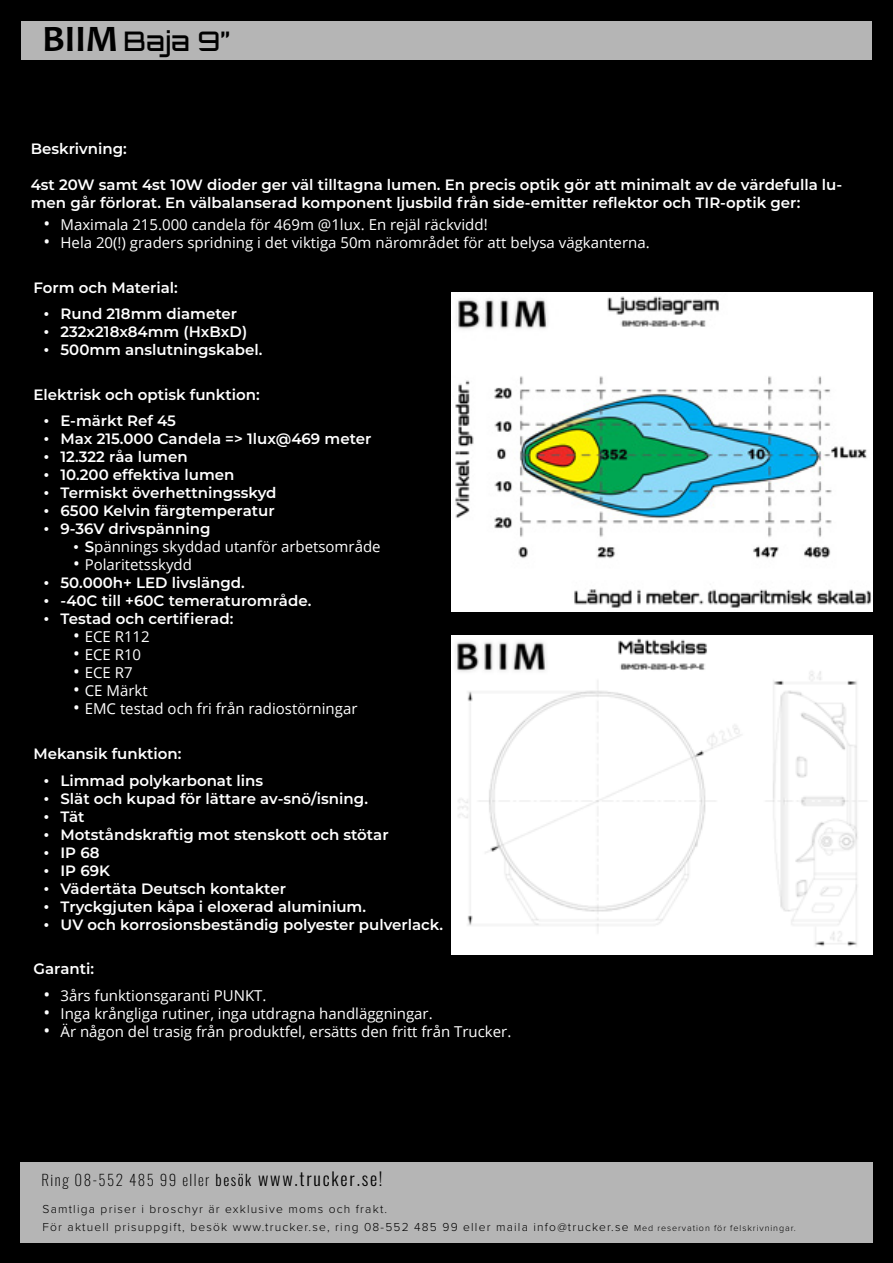
<style>
.page{position:relative;width:893px;height:1263px;background:#000}
.page>*{position:absolute;margin:0;border:0;box-sizing:border-box;transform-origin:0 0}
.t1{font:500 27px "Orbitron";color:#000}
.t2{font:600 15px/18px "Montserrat";color:#fff}
.t3{font:15px "Open Sans";color:#fff}
.t4{font:200 15px "Oswald";letter-spacing:.1em;color:#000}
.t5{font:300 12px/18px "Proxima Nova";letter-spacing:.1em;color:#000}
.s1{font-family:"Candara";font-weight:700;font-size:37.5px}
.s2{font-size:18px}
.s3{font-family:"Montserrat";font-weight:600;font-size:18px}
.s4{font-family:"Montserrat";font-weight:600}
.s5{font-weight:300}
.s6{font-weight:300;font-size:18px}
.s7{font-size:9px}
</style>
<div class="page">
<div style="left:20px;top:1162px;width:853px;height:81px;background:#b5b5b5"></div>
<div style="left:0;top:1203px;width:893px;height:30px;background:#b5b5b5"></div>
<img style="left:452px;top:293px;width:421px;height:319px">
<img style="left:452px;top:636px;width:421px;height:319px">
<div style="left:22px;top:22px;width:850px;height:38px;background:#b5b5b5"></div>
<h1 class="t1" style="left:43px;top:25px;width:189px"><span class="s1">BIIM</span> Baja 9”</h1>
<p class="t2" style="left:31px;top:139px;width:98px">Beskrivning:</p>
<p class="t2" style="left:31px;top:175px;width:813px">4st 20W samt 4st 10W dioder ger väl tilltagna lumen. En precis optik gör att minimalt av de värdefulla lu&shy;men går förlorat. En välbalanserad komponent ljusbild från side-emitter reflektor och TIR-optik ger:</p>
<p class="t3" style="left:44px;top:215px;width:446px"><span class="s2">•</span> Maximala 215.000 candela för 469m @1lux. En rejäl räckvidd!</p>
<p class="t3" style="left:44px;top:233px;width:608px"><span class="s2">•</span> Hela 20(!) graders spridning i det viktiga 50m närområdet för att belysa vägkanterna.</p>
<p class="t2" style="left:34px;top:278px;width:146px">Form och Material:</p>
<p class="t2" style="left:44px;top:304px;width:195px"><span class="s2">•</span> Rund 218mm diameter</p>
<p class="t2" style="left:44px;top:322px;width:205px"><span class="s2">•</span> 232x218x84mm (HxBxD)</p>
<p class="t2" style="left:44px;top:340px;width:220px"><span class="s2">•</span> 500mm anslutningskabel.</p>
<p class="t2" style="left:34px;top:385px;width:228px">Elektrisk och optisk funktion:</p>
<p class="t2" style="left:44px;top:411px;width:134px"><span class="s2">•</span> E-märkt Ref 45</p>
<p class="t2" style="left:44px;top:429px;width:329px"><span class="s2">•</span> Max 215.000 Candela =&gt; 1lux@469 meter</p>
<p class="t2" style="left:44px;top:447px;width:146px"><span class="s2">•</span> 12.322 råa lumen</p>
<p class="t2" style="left:44px;top:465px;width:192px"><span class="s2">•</span> 10.200 effektiva lumen</p>
<p class="t2" style="left:44px;top:483px;width:234px"><span class="s2">•</span> Termiskt överhettningsskyd</p>
<p class="t2" style="left:44px;top:501px;width:233px"><span class="s2">•</span> 6500 Kelvin färgtemperatur</p>
<p class="t2" style="left:44px;top:519px;width:169px"><span class="s2">•</span> 9-36V drivspänning</p>
<p class="t3" style="left:73px;top:537px;width:309px"><span class="s3">•</span> <span class="s4">S</span>pännings skyddad utanför arbetsområde</p>
<p class="t3" style="left:73px;top:555px;width:120px"><span class="s2">•</span> Polaritetsskydd</p>
<p class="t2" style="left:44px;top:573px;width:203px"><span class="s2">•</span> 50.000h+ LED livslängd.</p>
<p class="t2" style="left:44px;top:591px;width:269px"><span class="s2">•</span> -40C till +60C temeraturområde.</p>
<p class="t2" style="left:44px;top:609px;width:191px"><span class="s2">•</span> Testad och certifierad:</p>
<p class="t3" style="left:73px;top:627px;width:78px"><span class="s2">•</span> ECE R112</p>
<p class="t3" style="left:73px;top:645px;width:69px"><span class="s2">•</span> ECE R10</p>
<p class="t3" style="left:73px;top:663px;width:61px"><span class="s2">•</span> ECE R7</p>
<p class="t3" style="left:73px;top:681px;width:76px"><span class="s2">•</span> CE Märkt</p>
<p class="t3" style="left:73px;top:699px;width:286px"><span class="s2">•</span> EMC testad och fri från radiostörningar</p>
<p class="t2" style="left:34px;top:744px;width:150px">Mekansik funktion:</p>
<p class="t2" style="left:44px;top:770px;width:221px"><span class="s2">•</span> Limmad polykarbonat lins</p>
<p class="t2" style="left:44px;top:788px;width:326px"><span class="s2">•</span> Slät och kupad för lättare av-snö/isning.</p>
<p class="t2" style="left:44px;top:806px;width:43px"><span class="s2">•</span> Tät</p>
<p class="t2" style="left:44px;top:824px;width:347px"><span class="s2">•</span> Motståndskraftig mot stenskott och stötar</p>
<p class="t2" style="left:44px;top:842px;width:58px"><span class="s2">•</span> IP 68</p>
<p class="t2" style="left:44px;top:860px;width:68px"><span class="s2">•</span> IP 69K</p>
<p class="t2" style="left:44px;top:878px;width:244px"><span class="s2">•</span> Vädertäta Deutsch kontakter</p>
<p class="t2" style="left:44px;top:896px;width:324px"><span class="s2">•</span> Tryckgjuten kåpa i eloxerad aluminium.</p>
<p class="t2" style="left:44px;top:914px;width:401px"><span class="s2">•</span> UV och korrosionsbeständig polyester pulverlack.</p>
<p class="t2" style="left:34px;top:959px;width:62px">Garanti:</p>
<p class="t3" style="left:44px;top:985px;width:224px"><span class="s2">•</span> 3års funktionsgaranti PUNKT.</p>
<p class="t3" style="left:44px;top:1003px;width:391px"><span class="s2">•</span> Inga krångliga rutiner, inga utdragna handläggningar.</p>
<p class="t3" style="left:44px;top:1021px;width:469px"><span class="s2">•</span> Är någon del trasig från produktfel, ersätts den fritt från Trucker.</p>
<p class="t4" style="left:42px;top:1166px;width:343px">Ring 08-552 485 99 eller <span class="s5">besök</span> <span class="s6">www.trucker.se!</span></p>
<p class="t5" style="left:43px;top:1200px;width:755px">Samtliga priser i broschyr är exklusive moms och frakt.<br>För aktuell prisuppgift, besök www.trucker.se, ring 08-552 485 99 eller maila info@trucker.se <span class="s7">Med reservation för felskrivningar.</span></p>
</div>
